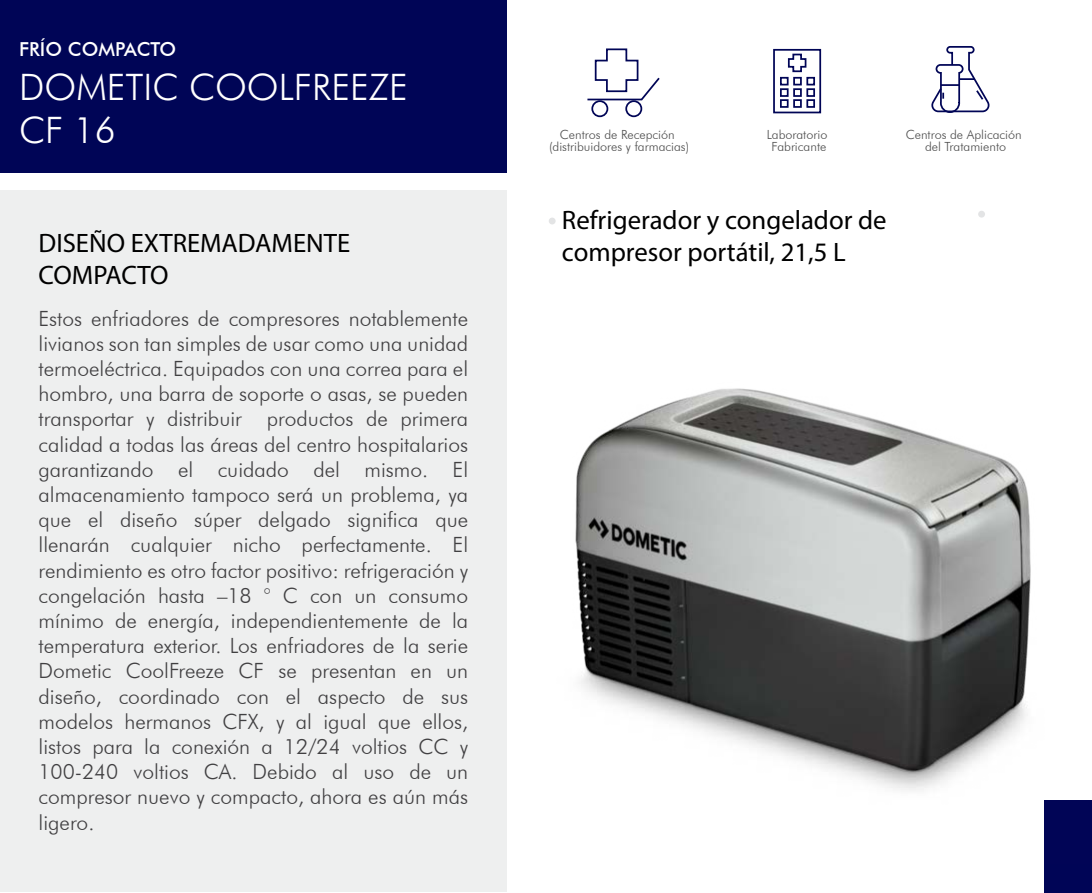
<style>
.page{position:relative;width:1092px;height:893px;background:#fff}
.page>*{position:absolute;margin:0;border:0;box-sizing:border-box;transform-origin:0 0}
.t1{font:300 36.4px/43.8px "Futura BT";color:#fff}
.t2{font:26.78px/32px "Myriad Pro";color:#000}
.t3{font:300 21px/25.2px "Futura BT";color:#414042;text-align:justify}
.t4{font:500 19.25px "Futura BT";color:#fff}
.t5{font:300 12.6px/11.9px "Futura BT";color:#4d4d4d;text-align:center}
</style>
<div class="page">
<div style="left:0;top:0;width:506px;height:172px;background:#000556"></div>
<div style="left:0;top:190px;width:506px;height:701px;background:#eeefef"></div>
<div style="left:978px;top:211px;width:6px;height:7px;background:#e3e4e5;border-radius:50%"></div>
<div style="left:1044px;top:801px;width:47px;height:92px;background:#000556"></div>
<div style="left:548px;top:218px;width:7px;height:6px;background:#e3e4e5;border-radius:50%"></div>
<svg style="left:931px;top:46px;width:59px;height:67px"></svg>
<div style="left:773px;top:49px;width:48px;height:64px;border:2px solid #000556"></div>
<svg style="left:787px;top:53px;width:20px;height:20px"></svg>
<div style="left:780px;top:77px;width:8px;height:8px;border:2px solid #000556"></div>
<div style="left:793px;top:77px;width:8px;height:8px;border:2px solid #000556"></div>
<div style="left:806px;top:77px;width:9px;height:8px;border:2px solid #000556"></div>
<div style="left:780px;top:88px;width:8px;height:9px;border:2px solid #000556"></div>
<div style="left:793px;top:88px;width:8px;height:9px;border:2px solid #000556"></div>
<div style="left:806px;top:88px;width:9px;height:9px;border:2px solid #000556"></div>
<div style="left:780px;top:99px;width:8px;height:9px;border:2px solid #000556"></div>
<div style="left:793px;top:99px;width:8px;height:9px;border:2px solid #000556"></div>
<div style="left:806px;top:99px;width:9px;height:9px;border:2px solid #000556"></div>
<svg style="left:587px;top:48px;width:73px;height:53px"></svg>
<div style="left:591px;top:100px;width:17px;height:17px;border:2px solid #000556;border-radius:50%"></div>
<div style="left:625px;top:100px;width:17px;height:17px;border:2px solid #000556;border-radius:50%"></div>
<img style="left:575px;top:388px;width:516px;height:413px">
<p class="t4" style="left:19px;top:37px;width:159px">FRÍO COMPACTO</p>
<h1 class="t1" style="left:19px;top:64px;width:390px">DOMETIC COOLFREEZE<br>CF 16</h1>
<p class="t2" style="left:38px;top:226px;width:313px">DISEÑO EXTREMADAMENTE<br>COMPACTO</p>
<p class="t3" style="left:38px;top:305px;width:431px">Estos enfriadores de compresores notablemente livianos son tan simples de usar como una unidad termoeléctrica. Equipados con una correa para el hombro, una barra de soporte o asas, se pueden transportar y distribuir productos de primera calidad a todas las áreas del centro hospitalarios garantizando el cuidado del mismo. El almacenamiento tampoco será un problema, ya que el diseño súper delgado significa que llenarán cualquier nicho perfectamente. El rendimiento es otro factor positivo: refrigeración y congelación hasta –18 ° C con un consumo mínimo de energía, independientemente de la temperatura exterior. Los enfriadores de la serie Dometic CoolFreeze CF se presentan en un diseño, coordinado con el aspecto de sus modelos hermanos CFX, y al igual que ellos, listos para la conexión a 12/24 voltios CC y 100-240 voltios CA. Debido al uso de un compresor nuevo y compacto, ahora es aún más ligero.</p>
<p class="t5" style="left:549px;top:129px;width:141px">Centros de Recepción (distribuidores y farmacias)</p>
<p class="t5" style="left:766px;top:129px;width:62px">Laboratorio<br>Fabricante</p>
<p class="t5" style="left:905px;top:129px;width:117px">Centros de Aplicación del Tratamiento</p>
<p class="t2" style="left:562px;top:204px;width:326px">Refrigerador y congelador de compresor portátil, 21,5 L</p>
</div>
